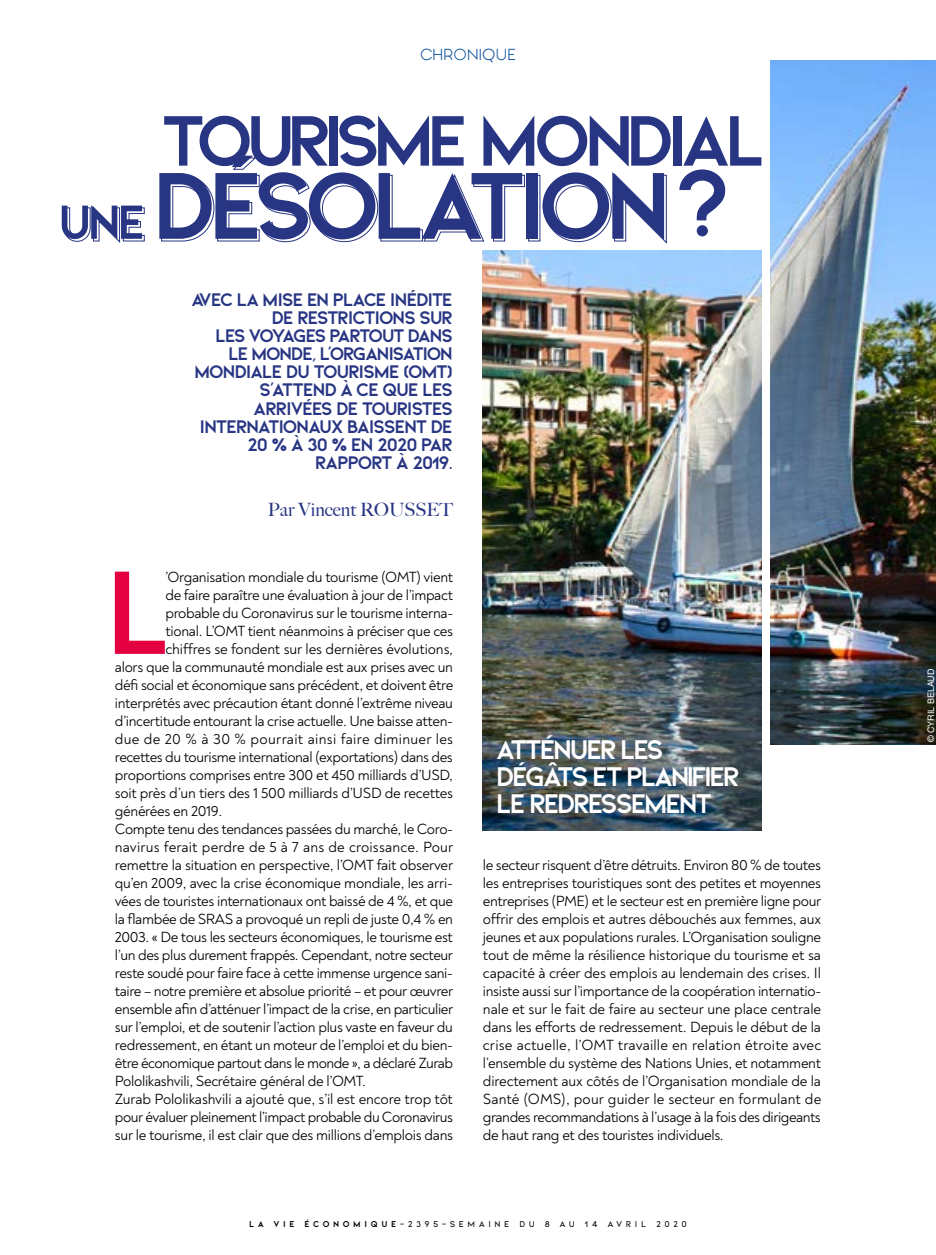
<style>
.page{position:relative;width:936px;height:1255px;background:#fff}
.page>*{position:absolute;margin:0;border:0;box-sizing:border-box;transform-origin:0 0}
.t1{font:700 120.9px "Noah";color:#e40040}
.t2{font:700 99.9px "Kiona";letter-spacing:-.1em;color:#283583}
.t3{font:700 75.15px "Kiona";letter-spacing:-.12em;color:#283583}
.t4{font:700 28.5px/27px "Kiona";letter-spacing:-.1em;color:#fff}
.t5{font:700 19.2px/18px "Kiona";letter-spacing:-.07em;color:#283583;text-align:right}
.t6{font:500 18.3px "Big Caslon";color:#283583}
.t7{font:300 16.5px "Ginora Sans";letter-spacing:.01em;color:#00489a}
.t8{font:15px/18px "Noah";letter-spacing:-.025em;color:#000;text-align:justify}
.t9{font:15px "Noah";letter-spacing:.01em;color:#000}
.t10{font:15px "Noah";letter-spacing:.02em;color:#000}
.t11{font:600 9px "Kiona";letter-spacing:.385em;color:#000}
.t12{font:9px "Helvetica LT";color:#fff}
.s1{font-size:50.4px}
.s2{font-weight:700}
</style>
<div class="page">
<img style="left:483px;top:251px;width:278px;height:579px">
<img style="left:770px;top:60px;width:165px;height:684px">
<svg style="left:63px;top:206px;width:82px;height:37px"></svg>
<svg style="left:161px;top:157px;width:364px;height:85px"></svg>
<div style="left:528px;top:175px;width:12px;height:66px;border:1px solid #283583"></div>
<svg style="left:544px;top:173px;width:123px;height:71px"></svg>
<p class="t7" style="left:420px;top:46px;width:97px">CHRONIQUE</p>
<h3 class="t3" style="left:160px;top:96px;width:607px">TOURISME MONDIAL</h3>
<h2 class="t2" style="left:58px;top:146px;width:677px"><span class="s1">UNE</span> DÉSOLATION?</h2>
<p class="t5" style="left:191px;top:290px;width:263px">AVEC LA MISE EN PLACE INÉDITE<br>DE RESTRICTIONS SUR<br>LES VOYAGES PARTOUT DANS<br>LE MONDE, L’ORGANISATION<br>MONDIALE DU TOURISME (OMT)<br>S’ATTEND À CE QUE LES<br>ARRIVÉES DE TOURISTES<br>INTERNATIONAUX BAISSENT DE<br>20 % À 30 % EN 2020 PAR<br>RAPPORT À 2019.</p>
<p class="t6" style="left:268px;top:494px;width:187px">Par Vincent ROUSSET</p>
<h1 class="t1" style="left:105px;top:537px;width:64px">L</h1>
<p class="t8" style="left:165px;top:568px;width:289px">’Organisation mondiale du tourisme (OMT) vient</p>
<p class="t8" style="left:165px;top:586px;width:289px">de faire paraître une évaluation à jour de l’impact</p>
<p class="t8" style="left:165px;top:604px;width:289px">probable du Coronavirus sur le tourisme interna-</p>
<p class="t8" style="left:165px;top:622px;width:289px">tional. L’OMT tient néanmoins à préciser que ces</p>
<p class="t8" style="left:165px;top:640px;width:289px">chiffres se fondent sur les dernières évolutions,</p>
<p class="t8" style="left:115px;top:658px;width:340px">alors que la communauté mondiale est aux prises avec un</p>
<p class="t8" style="left:115px;top:676px;width:340px">défi social et économique sans précédent, et doivent être</p>
<p class="t8" style="left:115px;top:694px;width:340px">interprétés avec précaution étant donné l’extrême niveau</p>
<p class="t8" style="left:115px;top:712px;width:339px">d’incertitude entourant la crise actuelle. Une baisse atten-</p>
<p class="t10" style="left:115px;top:729px;width:340px">due de 20 % à 30 % pourrait ainsi faire diminuer les</p>
<p class="t8" style="left:115px;top:748px;width:339px">recettes du tourisme international (exportations) dans des</p>
<p class="t8" style="left:115px;top:766px;width:340px">proportions comprises entre 300 et 450 milliards d’USD,</p>
<p class="t8" style="left:115px;top:784px;width:339px">soit près d’un tiers des 1 500 milliards d’USD de recettes</p>
<p class="t8" style="left:115px;top:802px;width:109px">générées en 2019.</p>
<p class="t8" style="left:115px;top:820px;width:340px">Compte tenu des tendances passées du marché, le Coro-</p>
<p class="t9" style="left:115px;top:837px;width:340px">navirus ferait perdre de 5 à 7 ans de croissance. Pour</p>
<p class="t8" style="left:115px;top:856px;width:340px">remettre la situation en perspective, l’OMT fait observer</p>
<p class="t8" style="left:115px;top:874px;width:340px">qu’en 2009, avec la crise économique mondiale, les arri-</p>
<p class="t8" style="left:115px;top:892px;width:340px">vées de touristes internationaux ont baissé de 4 %, et que</p>
<p class="t8" style="left:115px;top:910px;width:339px">la flambée de SRAS a provoqué un repli de juste 0,4 % en</p>
<p class="t8" style="left:115px;top:928px;width:339px">2003. « De tous les secteurs économiques, le tourisme est</p>
<p class="t8" style="left:115px;top:946px;width:340px">l’un des plus durement frappés. Cependant, notre secteur</p>
<p class="t8" style="left:115px;top:964px;width:339px">reste soudé pour faire face à cette immense urgence sani-</p>
<p class="t8" style="left:115px;top:982px;width:340px">taire – notre première et absolue priorité – et pour œuvrer</p>
<p class="t8" style="left:115px;top:1000px;width:340px">ensemble afin d’atténuer l’impact de la crise, en particulier</p>
<p class="t8" style="left:115px;top:1018px;width:339px">sur l’emploi, et de soutenir l’action plus vaste en faveur du</p>
<p class="t8" style="left:115px;top:1036px;width:340px">redressement, en étant un moteur de l’emploi et du bien-</p>
<p class="t8" style="left:115px;top:1054px;width:340px">être économique partout dans le monde », a déclaré Zurab</p>
<p class="t8" style="left:115px;top:1072px;width:252px">Pololikashvili, Secrétaire général de l’OMT.</p>
<p class="t8" style="left:115px;top:1090px;width:339px">Zurab Pololikashvili a ajouté que, s’il est encore trop tôt</p>
<p class="t8" style="left:115px;top:1108px;width:340px">pour évaluer pleinement l’impact probable du Coronavirus</p>
<p class="t8" style="left:115px;top:1126px;width:340px">sur le tourisme, il est clair que des millions d’emplois dans</p>
<h3 class="t4" style="left:496px;top:735px;width:246px">ATTÉNUER LES<br>DÉGÂTS ET PLANIFIER<br>LE REDRESSEMENT</h3>
<p class="t8" style="left:483px;top:856px;width:340px">le secteur risquent d’être détruits. Environ 80 % de toutes les entreprises touristiques sont des petites et moyennes entreprises (PME) et le secteur est en première ligne pour offrir des emplois et autres débouchés aux femmes, aux jeunes et aux populations rurales. L’Organisation souligne tout de même la résilience historique du tourisme et sa capacité à créer des emplois au lendemain des crises. Il insiste aussi sur l’importance de la coopération internatio&shy;nale et sur le fait de faire au secteur une place centrale dans les efforts de redressement. Depuis le début de la crise actuelle, l’OMT travaille en relation étroite avec l’ensemble du système des Nations Unies, et notamment directement aux côtés de l’Organisation mondiale de la Santé (OMS), pour guider le secteur en formulant de grandes recommandations à l’usage à la fois des dirigeants de haut rang et des touristes individuels.</p>
<p class="t11" style="left:249px;top:1219px;width:439px"><span class="s2">LA VIE ÉCONOMIQUE</span>-2395-SEMAINE DU 8 AU 14 AVRIL 2020</p>
<p class="t12" style="left:925px;top:742px;width:75px;rotate:-90deg">© CYRIL BELAUD</p>
</div>
